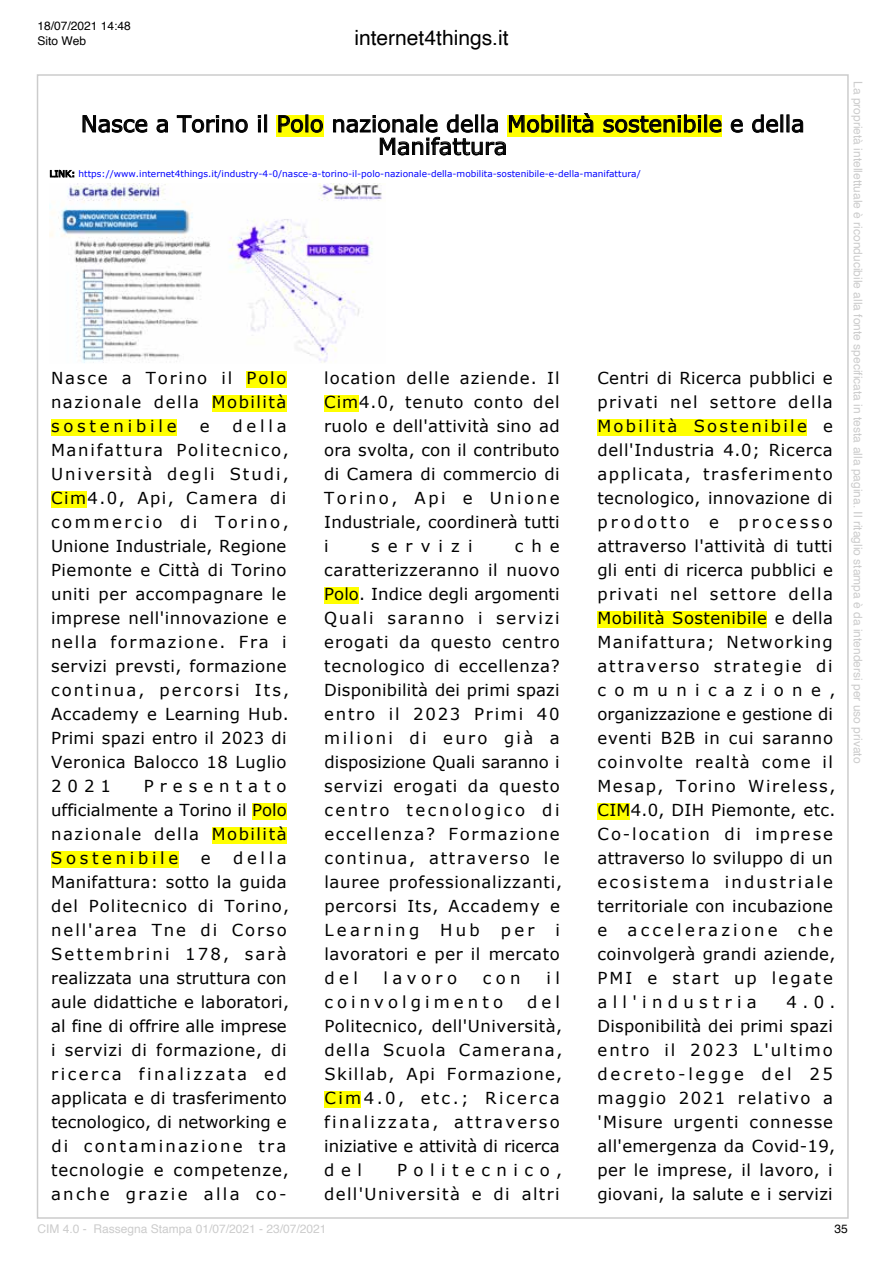
<style>
.page{position:relative;width:893px;height:1263px;background:#fff}
.page>*{position:absolute;margin:0;border:0;box-sizing:border-box;transform-origin:0 0}
.t1{font:22.5px/22.5px "Verdana";color:#000;text-align:center}
.t2{font:21px "Helvetica";color:#000}
.t3{font:16.5px/24px "Verdana";letter-spacing:.06em;color:#000;text-align:justify}
.t4{font:16.5px/24px "Verdana";letter-spacing:.08em;color:#000}
.t5{font:16.5px/24px "Verdana";letter-spacing:.035em;color:#000}
.t6{font:16.5px "Verdana";letter-spacing:.245em;color:#000}
.t7{font:16.5px "Verdana";letter-spacing:.49em;color:#000}
.t8{font:12px "Helvetica";color:#ccc}
.t9{font:12px/15px "Helvetica";color:#000}
.t10{font:9px "Verdana";color:#00f}
.s1{color:#000}
</style>
<div class="page">
<img style="left:50px;top:184px;width:332px;height:179px">
<svg style="left:276px;top:115px;width:47px;height:22px"></svg>
<div style="left:507px;top:115px;width:215px;height:22px;background:#ff0"></div>
<svg style="left:82px;top:115px;width:66px;height:18px"></svg>
<svg style="left:156px;top:119px;width:12px;height:14px"></svg>
<svg style="left:176px;top:115px;width:72px;height:18px"></svg>
<svg style="left:258px;top:115px;width:3px;height:17px"></svg>
<div style="left:264px;top:115px;width:3px;height:17px;border:1px solid #000"></div>
<svg style="left:278px;top:115px;width:25px;height:18px"></svg>
<svg style="left:310px;top:119px;width:13px;height:14px"></svg>
<svg style="left:567px;top:113px;width:26px;height:20px"></svg>
<svg style="left:603px;top:114px;width:98px;height:19px"></svg>
<div style="left:704px;top:115px;width:3px;height:17px;border:1px solid #000"></div>
<svg style="left:709px;top:119px;width:12px;height:14px"></svg>
<svg style="left:730px;top:119px;width:13px;height:14px"></svg>
<svg style="left:752px;top:114px;width:26px;height:19px"></svg>
<svg style="left:791px;top:119px;width:12px;height:14px"></svg>
<svg style="left:333px;top:114px;width:225px;height:42px"></svg>
<svg style="left:50px;top:170px;width:24px;height:7px"></svg>
<div style="left:246px;top:371px;width:40px;height:16px;background:#ff0"></div>
<div style="left:212px;top:395px;width:74px;height:16px;background:#ff0"></div>
<div style="left:51px;top:419px;width:126px;height:16px;background:#ff0"></div>
<div style="left:51px;top:491px;width:35px;height:16px;background:#ff0"></div>
<div style="left:252px;top:803px;width:34px;height:16px;background:#ff0"></div>
<div style="left:212px;top:827px;width:74px;height:16px;background:#ff0"></div>
<div style="left:51px;top:851px;width:127px;height:16px;background:#ff0"></div>
<div style="left:324px;top:395px;width:34px;height:16px;background:#ff0"></div>
<div style="left:324px;top:587px;width:35px;height:16px;background:#ff0"></div>
<div style="left:324px;top:1091px;width:37px;height:16px;background:#ff0"></div>
<div style="left:597px;top:419px;width:210px;height:16px;background:#ff0"></div>
<div style="left:597px;top:611px;width:169px;height:16px;background:#ff0"></div>
<div style="left:597px;top:803px;width:33px;height:16px;background:#ff0"></div>
<p class="t9" style="left:38px;top:19px;width:95px">18/07/2021 14:48<br>Sito Web</p>
<p class="t2" style="left:354px;top:21px;width:156px">internet4things.it</p>
<h1 class="t1" style="left:81px;top:113px;width:725px">Nasce a Torino il Polo nazionale della Mobilità sostenibile e della<br>Manifattura</h1>
<p class="t10" style="left:50px;top:168px;width:592px"><span class="s1">LINK:</span> https://www.internet4things.it/industry-4-0/nasce-a-torino-il-polo-nazionale-della-mobilita-sostenibile-e-della-manifattura/</p>
<p class="t3" style="left:51px;top:366px;width:237px">Nasce a Torino il Polo nazionale della Mobilità sostenibile</p>
<p class="t5" style="left:51px;top:414px;width:239px;text-indent:181px">della<br>Manifattura Politecnico,<br>Università degli Studi,<br>Cim4.0, Api, Camera di commercio di Torino,<br>Unione Industriale, Regione<br>Piemonte e Città di Torino uniti per accompagnare le imprese nell'innovazione e nella formazione. Fra i servizi prevsti, formazione continua, percorsi Its,<br>Accademy e Learning Hub.<br>Primi spazi entro il 2023 di<br>Veronica Balocco 18 Luglio<br>2021</p>
<p class="t3" style="left:200px;top:414px;width:11px">e</p>
<p class="t3" style="left:51px;top:774px;width:237px;text-indent:93px">Presentato ufficialmente a Torino il Polo nazionale della Mobilità Sostenibile</p>
<p class="t3" style="left:51px;top:846px;width:239px;text-align:left;text-indent:182px">della<br>Manifattura: sotto la guida del Politecnico di Torino, nell'area Tne di Corso<br>Settembrini 178, sarà realizzata una struttura con aule didattiche e laboratori, al fine di offrire alle imprese i servizi di formazione, di ricerca finalizzata ed applicata e di trasferimento tecnologico, di networking e di contaminazione tra tecnologie e competenze, anche grazie alla co-</p>
<p class="t3" style="left:201px;top:846px;width:11px">e</p>
<p class="t3" style="left:324px;top:366px;width:237px">location delle aziende. Il Cim4.0, tenuto conto del ruolo e dell'attività sino ad ora svolta, con il contributo di Camera di commercio di Torino, Api e Unione Industriale, coordinerà tutti i</p>
<p class="t3" style="left:324px;top:534px;width:239px;text-align:left;text-indent:190px">che caratterizzeranno il nuovo<br>Polo. Indice degli argomenti<br>Quali saranno i servizi erogati da questo centro tecnologico di eccellenza?<br>Disponibilità dei primi spazi entro il 2023 Primi 40 milioni di euro già a disposizione Quali saranno i servizi erogati da questo centro tecnologico di eccellenza? Formazione continua, attraverso le lauree professionalizzanti, percorsi Its, Accademy e<br>Learning</p>
<p class="t7" style="left:371px;top:536px;width:103px">servizi</p>
<p class="t3" style="left:440px;top:918px;width:41px">Hub</p>
<p class="t3" style="left:500px;top:918px;width:35px">per</p>
<p class="t3" style="left:324px;top:918px;width:237px;text-indent:231px">i lavoratori e per il mercato del</p>
<p class="t3" style="left:383px;top:966px;width:75px">lavoro</p>
<p class="t3" style="left:483px;top:966px;width:39px">con</p>
<p class="t3" style="left:546px;top:966px;width:15px">i l</p>
<p class="t6" style="left:324px;top:992px;width:180px">coinvolgimento</p>
<p class="t4" style="left:324px;top:990px;width:240px;text-indent:203px">del<br>Politecnico, dell'Università, della Scuola Camerana,<br>Skillab, Api Formazione,<br>Cim4.0, etc.; Ricerca finalizzata, attraverso iniziative e attività di ricerca del</p>
<p class="t4" style="left:324px;top:1158px;width:239px;text-align:right">Politecnico, dell'Università e di altri</p>
<p class="t4" style="left:597px;top:366px;width:239px">Centri di Ricerca pubblici e privati nel settore della<br>Mobilità Sostenibile e dell'Industria 4.0; Ricerca applicata, trasferimento tecnologico, innovazione di prodotto e processo attraverso l'attività di tutti gli enti di ricerca pubblici e privati nel settore della<br>Mobilità Sostenibile e della<br>Manifattura; Networking attraverso strategie di comunicazione, organizzazione e gestione di eventi B2B in cui saranno coinvolte realtà come il<br>Mesap, Torino Wireless,<br>CIM4.0, DIH Piemonte, etc.<br>Co-location di imprese attraverso lo sviluppo di un ecosistema industriale territoriale con incubazione e accelerazione che coinvolgerà grandi aziende,<br>PMI e start up legate all'industria</p>
<p class="t5" style="left:597px;top:990px;width:240px;text-indent:189px">4.0.<br>Disponibilità dei primi spazi entro il 2023 L'ultimo decreto-legge del 25 maggio 2021 relativo a 'Misure urgenti connesse all'emergenza da Covid-19, per le imprese, il lavoro, i giovani, la salute e i servizi</p>
<p class="t8" style="left:867px;top:81px;width:684px;rotate:90deg">La proprietà intellettuale è riconducibile alla fonte specificata in testa alla pagina. Il ritaglio stampa è da intendersi per uso privato</p>
<p class="t8" style="left:38px;top:1220px;width:290px">CIM 4.0 - Rassegna Stampa 01/07/2021 - 23/07/2021</p>
<p class="t9" style="left:834px;top:1222px;width:15px">35</p>
</div>
